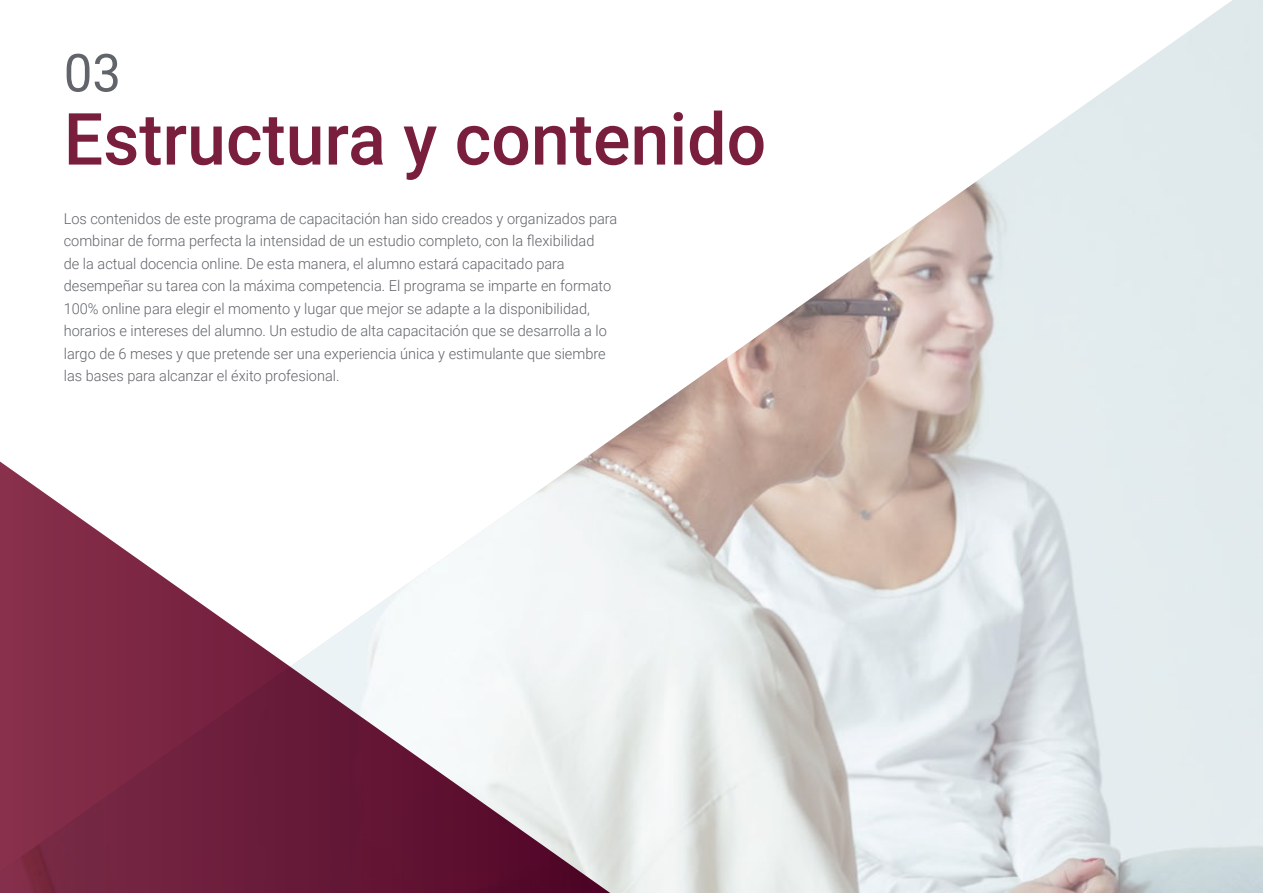
<style>
.page{position:relative;width:1263px;height:893px;background:#fff}
.page>*{position:absolute;margin:0;border:0;box-sizing:border-box;transform-origin:0 0}
.t1{font:500 72px "Roboto";color:#791e3c}
.t2{font:52.5px "Roboto";color:#61646a}
.t3{font:300 15px/22.5px "Roboto";color:#61646a}
</style>
<div class="page">
<img style="left:602px;top:0;width:661px;height:893px">
<svg style="left:0;top:446px;width:640px;height:447px"></svg>
<h2 class="t2" style="left:64px;top:36px;width:59px">03</h2>
<h1 class="t1" style="left:64px;top:89px;width:704px">Estructura y contenido</h1>
<p class="t3" style="left:64px;top:207px;width:555px">Los contenidos de este programa de capacitación han sido creados y organizados para combinar de forma perfecta la intensidad de un estudio completo, con la flexibilidad<br>de la actual docencia online. De esta manera, el alumno estará capacitado para desempeñar su tarea con la máxima competencia. El programa se imparte en formato 100% online para elegir el momento y lugar que mejor se adapte a la disponibilidad, horarios e intereses del alumno. Un estudio de alta capacitación que se desarrolla a lo largo de 6 meses y que pretende ser una experiencia única y estimulante que siembre las bases para alcanzar el éxito profesional.</p>
</div>
